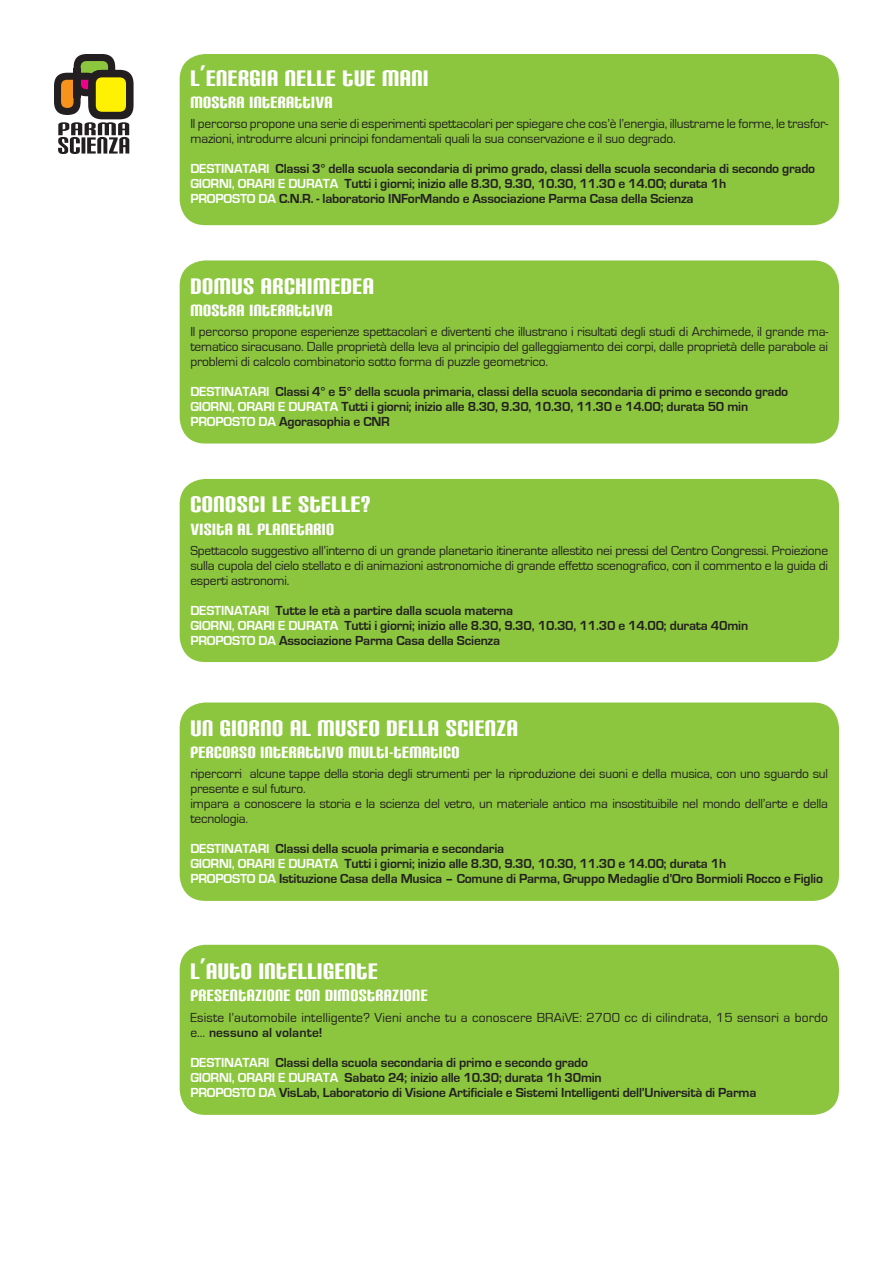
<style>
.page{position:relative;width:893px;height:1263px;background:#fff}
.page>*{position:absolute;margin:0;border:0;box-sizing:border-box;transform-origin:0 0}
.t1{font:27px "Carbon Block";letter-spacing:.02em;color:#fff}
.t2{font:19.5px "Carbon Block";letter-spacing:.02em;color:#fff}
.t3{font:700 13.5px "Eurostile";letter-spacing:-.015em;color:#231f20}
.t4{font:13.5px/15px "Eurostile";letter-spacing:-.015em;color:#231f20}
.t5{font:13.5px/15px "Eurostile";letter-spacing:.01em;color:#231f20}
.s1{color:#fff}
.s2{font-weight:700}
</style>
<div class="page">
<svg style="left:54px;top:54px;width:80px;height:100px"></svg>
<div style="left:180px;top:54px;width:659px;height:171px;background:#8bc63e;border-radius:26px"></div>
<div style="left:180px;top:479px;width:659px;height:183px;background:#8bc63e;border-radius:26px"></div>
<div style="left:180px;top:260px;width:659px;height:183px;background:#8bc63e;border-radius:26px"></div>
<div style="left:180px;top:702px;width:659px;height:199px;background:#8bc63e;border-radius:26px"></div>
<div style="left:180px;top:945px;width:659px;height:170px;background:#8bc63e;border-radius:26px"></div>
<p class="t1" style="left:190px;top:65px;width:239px">L’ENERGIA NELLE TUE MANI</p>
<p class="t2" style="left:190px;top:93px;width:144px">MOSTRA INTERATTIVA</p>
<p class="t4" style="left:190px;top:116px;width:639px">Il percorso propone una serie di esperimenti spettacolari per spiegare che cos’è l’energia, illustrarne le forme, le trasfor&shy;mazioni, introdurre alcuni principi fondamentali quali la sua conservazione e il suo degrado.</p>
<p class="t3" style="left:190px;top:161px;width:626px"><span class="s1">Destinatari</span> Classi 3° della scuola secondaria di primo grado, classi della scuola secondaria di secondo grado</p>
<p class="t3" style="left:190px;top:176px;width:537px"><span class="s1">Giorni, orari e durata</span> Tutti i giorni; inizio alle 8.30, 9.30, 10.30, 11.30 e 14.00; durata 1h</p>
<p class="t3" style="left:190px;top:191px;width:505px"><span class="s1">PROPOSTO DA</span> C.N.R. - laboratorio INForMando e Associazione Parma Casa della Scienza</p>
<p class="t1" style="left:190px;top:273px;width:185px">DOMUS ARCHIMEDEA</p>
<p class="t2" style="left:190px;top:301px;width:144px">MOSTRA INTERATTIVA</p>
<p class="t4" style="left:190px;top:325px;width:639px;text-align:justify">Il percorso propone esperienze spettacolari e divertenti che illustrano i risultati degli studi di Archimede, il grande ma&shy;tematico siracusano. Dalle proprietà della leva al principio del galleggiamento dei corpi, dalle proprietà delle parabole ai problemi di calcolo combinatorio sotto forma di puzzle geometrico.</p>
<p class="t3" style="left:190px;top:384px;width:599px"><span class="s1">Destinatari</span> Classi 4° e 5° della scuola primaria, classi della scuola secondaria di primo e secondo grado</p>
<p class="t3" style="left:190px;top:399px;width:559px"><span class="s1">Giorni, orari e durata</span> Tutti i giorni; inizio alle 8.30, 9.30, 10.30, 11.30 e 14.00; durata 50 min</p>
<p class="t3" style="left:190px;top:414px;width:200px"><span class="s1">PROPOSTO DA</span> Agorasophia e CNR</p>
<p class="t1" style="left:190px;top:492px;width:181px">CONOSCI LE STELLE?</p>
<p class="t2" style="left:190px;top:519px;width:145px">VISITA AL PLANETARIO</p>
<p class="t4" style="left:190px;top:543px;width:639px;text-align:justify">Spettacolo suggestivo all’interno di un grande planetario itinerante allestito nei pressi del Centro Congressi. Proiezione sulla cupola del cielo stellato e di animazioni astronomiche di grande effetto scenografico, con il commento e la guida di esperti astronomi.</p>
<p class="t3" style="left:190px;top:603px;width:324px"><span class="s1">Destinatari</span> Tutte le età a partire dalla scuola materna</p>
<p class="t3" style="left:190px;top:618px;width:559px"><span class="s1">Giorni, orari e durata</span> Tutti i giorni; inizio alle 8.30, 9.30, 10.30, 11.30 e 14.00; durata 40min</p>
<p class="t3" style="left:190px;top:633px;width:311px"><span class="s1">PROPOSTO DA</span> Associazione Parma Casa della Scienza</p>
<p class="t1" style="left:190px;top:715px;width:329px">UN GIORNO AL MUSEO DELLA SCIENZA</p>
<p class="t2" style="left:190px;top:743px;width:271px">PERCORSO INTERATTIVO MULTI-TEMATICO</p>
<p class="t4" style="left:190px;top:767px;width:639px">ripercorri alcune tappe della storia degli strumenti per la riproduzione dei suoni e della musica, con uno sguardo sul presente e sul futuro.</p>
<p class="t4" style="left:190px;top:797px;width:639px">impara a conoscere la storia e la scienza del vetro, un materiale antico ma insostituibile nel mondo dell’arte e della tecnologia.</p>
<p class="t3" style="left:190px;top:841px;width:315px"><span class="s1">Destinatari</span> Classi della scuola primaria e secondaria</p>
<p class="t3" style="left:190px;top:856px;width:537px"><span class="s1">Giorni, orari e durata</span> Tutti i giorni; inizio alle 8.30, 9.30, 10.30, 11.30 e 14.00; durata 1h</p>
<p class="t3" style="left:190px;top:871px;width:634px"><span class="s1">PROPOSTO DA</span> Istituzione Casa della Musica – Comune di Parma, Gruppo Medaglie d’Oro Bormioli Rocco e Figlio</p>
<p class="t1" style="left:190px;top:958px;width:189px">L’AUTO INTELLIGENTE</p>
<p class="t2" style="left:190px;top:986px;width:239px">PRESENTAZIONE CON DIMOSTRAZIONE</p>
<p class="t5" style="left:190px;top:1010px;width:639px">Esiste l’automobile intelligente? Vieni anche tu a conoscere BRAiVE: 2700 cc di cilindrata, 15 sensori a bordo e… <span class="s2">nessuno al volante!</span></p>
<p class="t3" style="left:190px;top:1055px;width:399px"><span class="s1">Destinatari</span> Classi della scuola secondaria di primo e secondo grado</p>
<p class="t3" style="left:190px;top:1070px;width:413px"><span class="s1">Giorni, orari e durata</span> Sabato 24; inizio alle 10.30; durata 1h 30min</p>
<p class="t3" style="left:190px;top:1085px;width:568px"><span class="s1">PROPOSTO DA</span> VisLab, Laboratorio di Visione Artificiale e Sistemi Intelligenti dell’Università di Parma</p>
</div>
